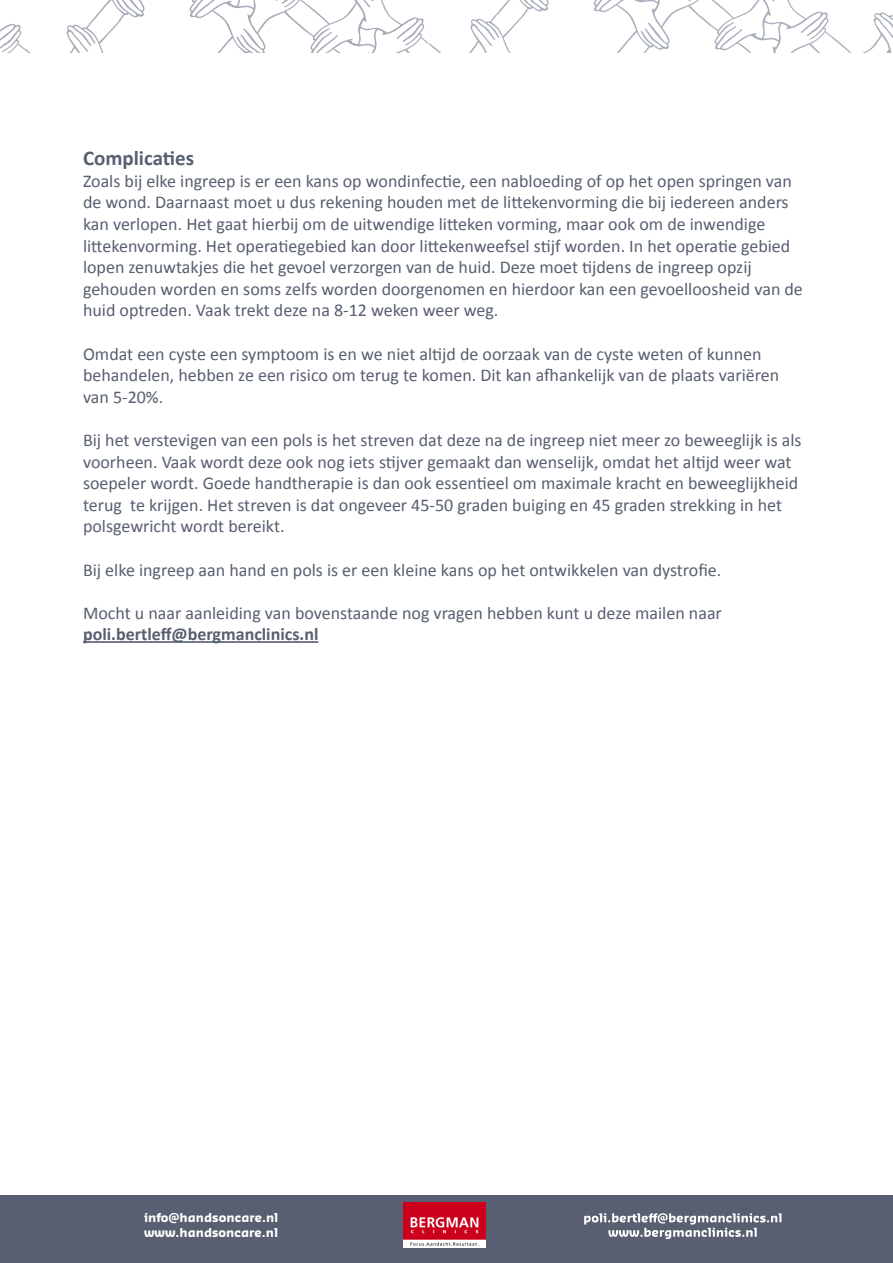
<style>
.page{position:relative;width:893px;height:1263px;background:#fff}
.page>*{position:absolute;margin:0;border:0;box-sizing:border-box;transform-origin:0 0}
.t1{font:700 21px "Calibri";color:#575f70}
.t2{font:18px/21.6px "Calibri";color:#575f70}
.t3{font:700 12px/15px "Sansa Soft Pro";color:#fff}
.s1{font-weight:700}
</style>
<div class="page">
<svg style="left:0;top:0;width:893px;height:53px"></svg>
<div style="left:0;top:1195px;width:893px;height:68px;background:#575f70"></div>
<svg style="left:584px;top:1213px;width:197px;height:26px"></svg>
<img style="left:404px;top:1202px;width:82px;height:45px">
<hr style="left:83px;top:641px;width:235px;height:2px;background:#575f70">
<p class="t1" style="left:83px;top:145px;width:113px">Complicaties</p>
<p class="t2" style="left:83px;top:170px;width:721px">Zoals bij elke ingreep is er een kans op wondinfectie, een nabloeding of op het open springen van de wond. Daarnaast moet u dus rekening houden met de littekenvorming die bij iedereen anders kan verlopen. Het gaat hierbij om de uitwendige litteken vorming, maar ook om de inwendige littekenvorming. Het operatiegebied kan door littekenweefsel stijf worden In. het operatie gebied lopen zenuwtakjes die het gevoel verzorgen van de huid. Deze moet tijdens de ingreep opzij gehouden worden en soms zelfs worden doorgenomen en hierdoor kan een gevoelloosheid van de huid optreden. Vaak trekt deze na 8-12 weken weer weg.</p>
<p class="t2" style="left:83px;top:343px;width:698px">Omdat een cyste een symptoom is en we niet altijd de oorzaak van de cyste weten of kunnen behandelen, hebben ze een risico om terug te komen. Dit kan afhankelijk van de plaats variëren van 5-20%.</p>
<p class="t2" style="left:83px;top:429px;width:720px">Bij het verstevigen van een pols is het streven dat deze na de ingreep niet meer zo beweeglijk is als</p>
<p class="t2" style="left:83px;top:451px;width:710px">voorheen. Vaak wordt deze ook nog iets stijver gemaakt dan wenselijk, omdat het altijd weer wat</p>
<p class="t2" style="left:83px;top:472px;width:717px">soepeler wordt. Goede handtherapie is dan ook essentieel om maximale kracht en beweeglijkheid</p>
<p class="t2" style="left:130px;top:494px;width:653px">te krijgen. Het streven is dat ongeveer 45-50 graden buiging en 45 graden strekking in het</p>
<p class="t2" style="left:83px;top:494px;width:203px">terug<br>polsgewricht wordt bereikt.</p>
<p class="t2" style="left:83px;top:559px;width:640px">Bij elke ingreep aan hand en pols is er een kleine kans op het ontwikkelen van dystrofie.</p>
<p class="t2" style="left:83px;top:602px;width:640px">Mocht u naar aanleiding van bovenstaande nog vragen hebben kunt u deze mailen naar <span class="s1">poli.bertleff@bergmanclinics.nl</span></p>
<p class="t3" style="left:144px;top:1209px;width:136px">info@handsoncare.nl www.handsoncare.nl</p>
</div>
